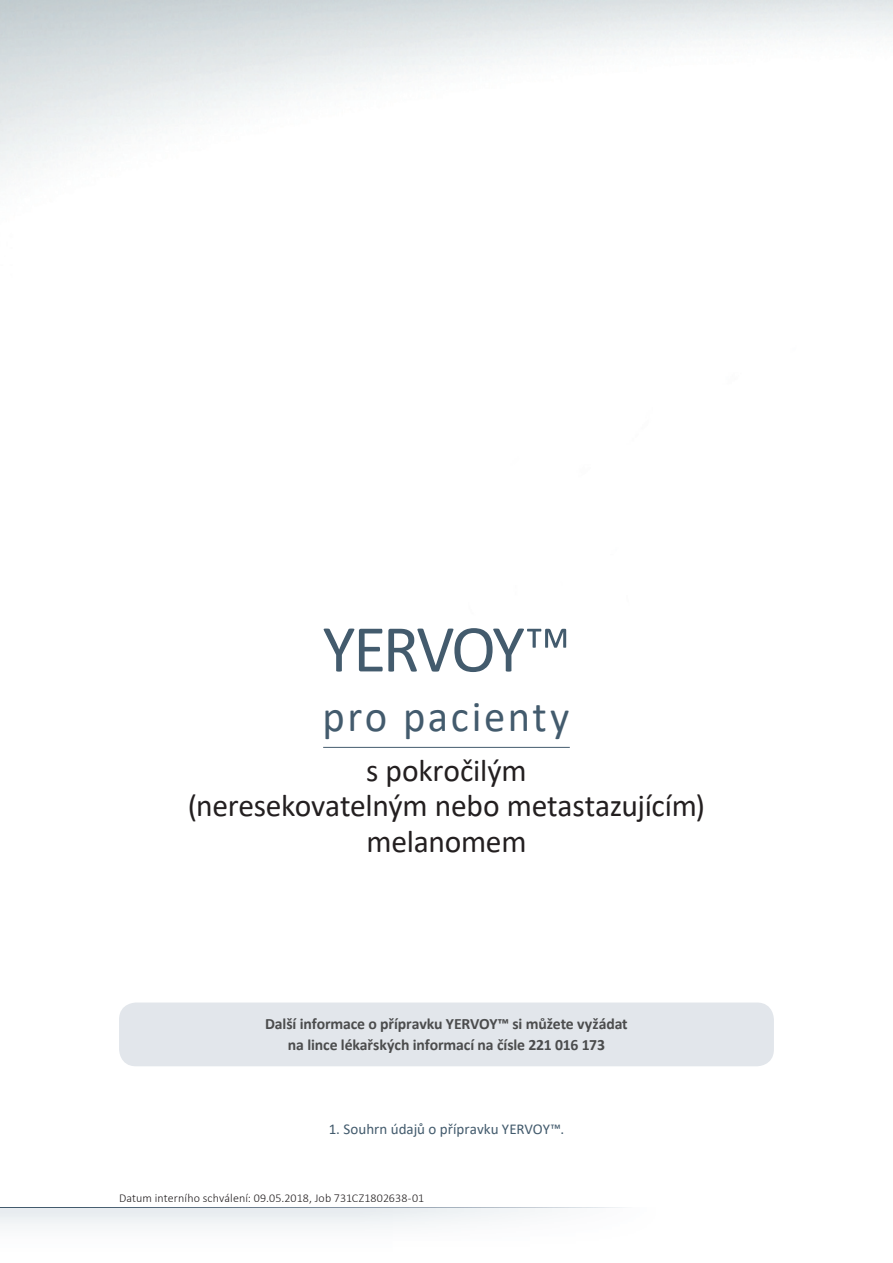
<style>
.page{position:relative;width:893px;height:1263px;background:#fff}
.page>*{position:absolute;margin:0;border:0;box-sizing:border-box;transform-origin:0 0}
.t1{font:67.5px "Calibri";letter-spacing:-.05em;color:#435b6d}
.t2{font:43.5px "Calibri";letter-spacing:.06em;color:#435b6d}
.t3{font:31.5px/35.5px "Calibri";letter-spacing:-.01em;color:#231f20;text-align:center}
.t4{font:700 15.75px/21px "Calibri";letter-spacing:-.01em;color:#4b4c4d;text-align:center}
.t5{font:15px "Calibri";color:#435b6d}
.t6{font:300 12px "Calibri";letter-spacing:.01em;color:#231f20}
.s1{font-weight:300}
</style>
<div class="page">
<div style="left:119px;top:1002px;width:655px;height:64px;background:#e2e6eb;border-radius:17px"></div>
<svg style="left:0;top:1207px;width:625px;height:1px"></svg>
<hr style="left:323px;top:747px;width:247px;height:1px;background:#435b6d">
<h1 class="t1" style="left:323px;top:621px;width:251px">YERVOY<span class="s1">™</span></h1>
<h2 class="t2" style="left:323px;top:699px;width:248px">pro pacienty</h2>
<h3 class="t3" style="left:188px;top:755px;width:519px">s pokročilým<br>(neresekovatelným nebo metastazujícím) melanomem</h3>
<p class="t4" style="left:265px;top:1014px;width:364px">Další informace o přípravku YERVOY™ si můžete vyžádat na lince lékařských informací na čísle 221 016 173</p>
<p class="t5" style="left:329px;top:1123px;width:237px">1. Souhrn údajů o přípravku YERVOY™.</p>
<p class="t6" style="left:119px;top:1193px;width:307px">Datum interního schválení: 09.05.2018, Job 731CZ1802638-01</p>
</div>
